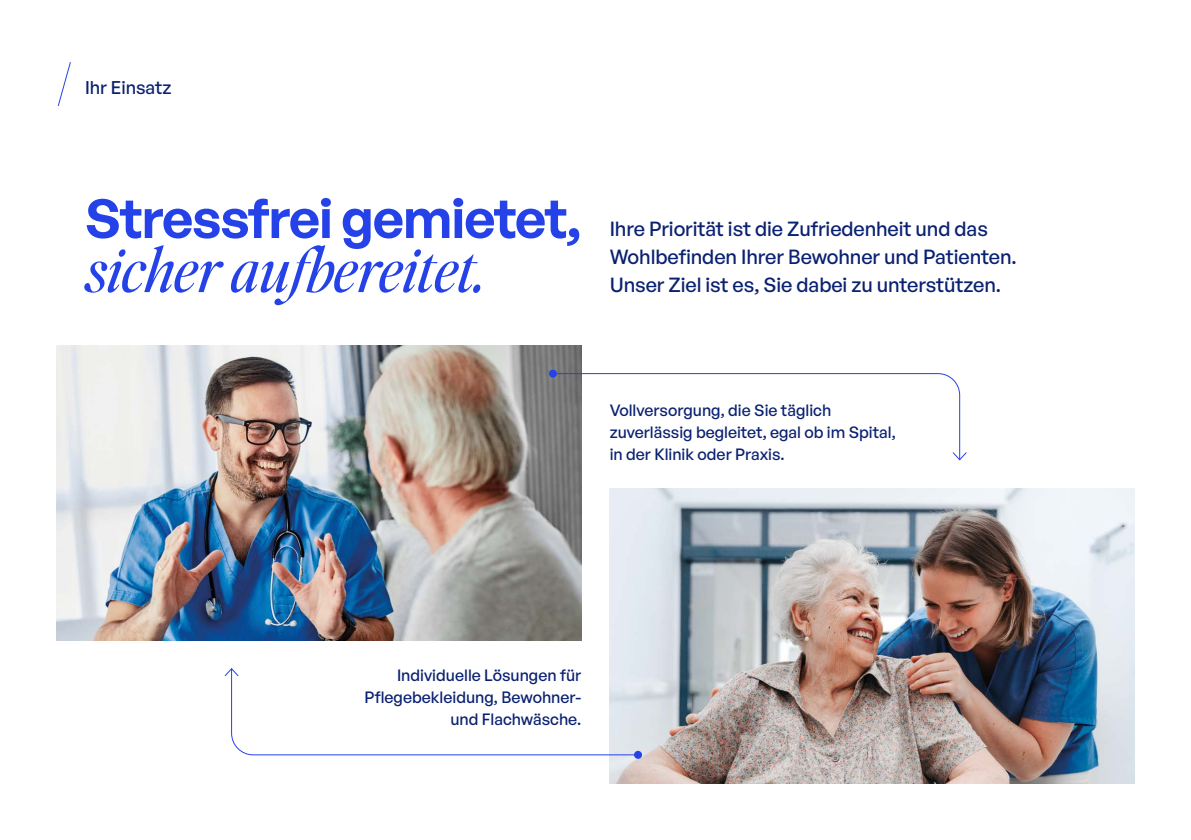
<style>
.page{position:relative;width:1191px;height:840px;background:#fff}
.page>*{position:absolute;margin:0;border:0;box-sizing:border-box;transform-origin:0 0}
.t1{font:italic 60px "Editor's Note";color:#2542e8}
.t2{font:600 54px "General Sans";letter-spacing:-.025em;color:#2542e8}
.t3{font:500 20px "General Sans";letter-spacing:-.005em;color:#0a2171}
.t4{font:500 18px "General Sans";color:#0a2171}
.t5{font:500 16px "General Sans";color:#0a2171}
</style>
<div class="page">
<svg style="left:57px;top:62px;width:14px;height:44px"></svg>
<img style="left:57px;top:345px;width:524px;height:295px">
<div style="left:549px;top:369px;width:8px;height:8px;background:#2542e8;border-radius:50%"></div>
<svg style="left:552px;top:372px;width:415px;height:89px"></svg>
<img style="left:609px;top:488px;width:525px;height:294px">
<div style="left:634px;top:750px;width:8px;height:8px;background:#2542e8;border-radius:50%"></div>
<svg style="left:224px;top:667px;width:415px;height:88px"></svg>
<p class="t4" style="left:85px;top:76px;width:88px">Ihr Einsatz</p>
<p class="t2" style="left:85px;top:184px;width:498px">Stressfrei gemietet,</p>
<p class="t1" style="left:85px;top:229px;width:402px">sicher aufbereitet.</p>
<p class="t3" style="left:609px;top:216px;width:380px">Ihre Priorität ist die Zufriedenheit und das</p>
<p class="t3" style="left:609px;top:244px;width:408px">Wohlbefinden Ihrer Bewohner und Patienten.</p>
<p class="t3" style="left:609px;top:272px;width:393px">Unser Ziel ist es, Sie dabei zu unterstützen.</p>
<p class="t5" style="left:609px;top:399px;width:223px">Vollversorgung, die Sie täglich</p>
<p class="t5" style="left:609px;top:421px;width:288px">zuverlässig begleitet, egal ob im Spital,</p>
<p class="t5" style="left:609px;top:443px;width:177px">in der Klinik oder Praxis.</p>
<p class="t5" style="left:397px;top:664px;width:186px">Individuelle Lösungen für</p>
<p class="t5" style="left:364px;top:686px;width:218px">Pflegebekleidung, Bewohner-</p>
<p class="t5" style="left:450px;top:708px;width:132px">und Flachwäsche.</p>
</div>
